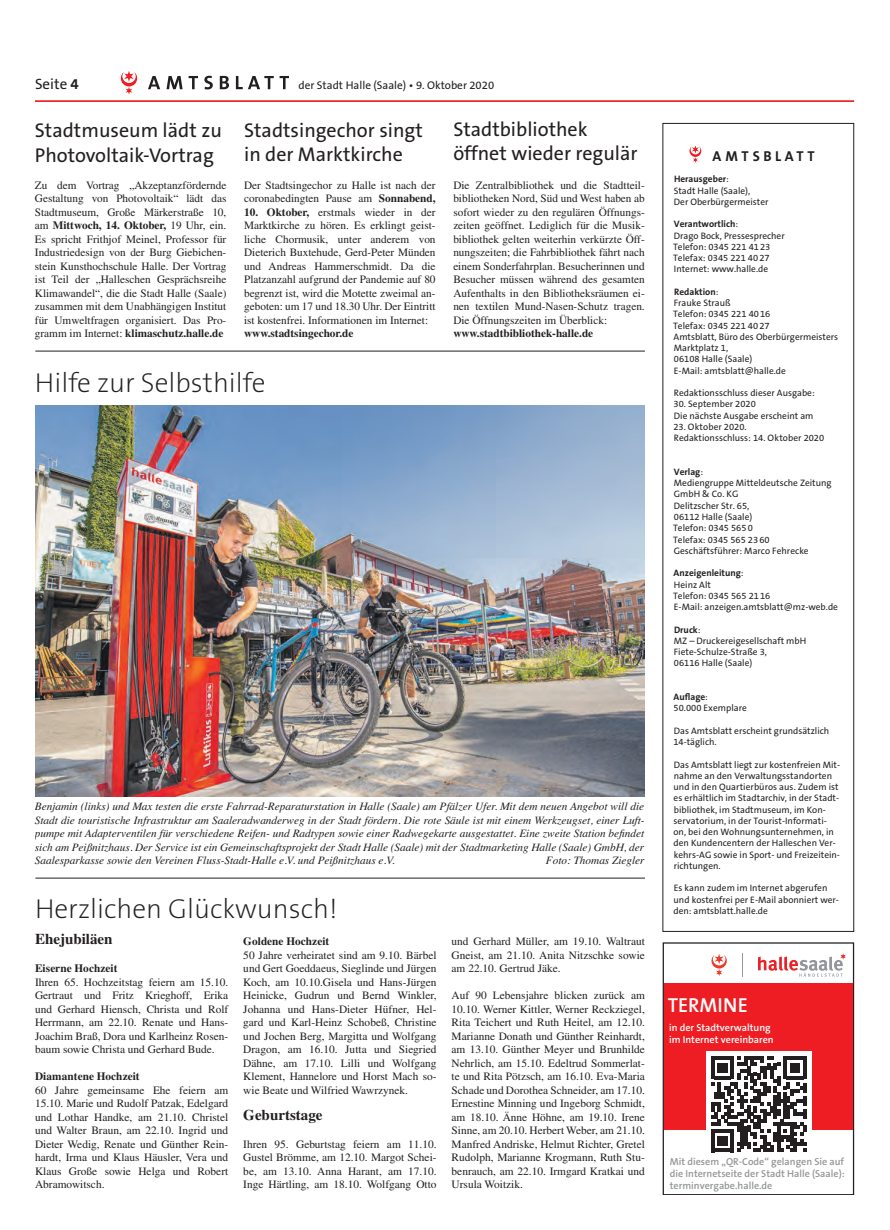
<style>
.page{position:relative;width:890px;height:1230px;background:#fff}
.page>*{position:absolute;margin:0;border:0;box-sizing:border-box;transform-origin:0 0}
.t1{font:200 27.5px "The Sans B2";color:#231f20}
.t2{font:600 20.38px "The Sans B6";color:#fff}
.t3{font:20px/24px "The Sans B5 Plain";color:#231f20}
.t4{font:700 15px "Times LT Std";color:#231f20}
.t5{font:15px "The Sans B5 Plain";color:#231f20}
.t6{font:700 14.38px "The Sans B7";letter-spacing:.255em;color:#231f20}
.t7{font:11.25px/13.5px "Times LT Std";color:#231f20;text-align:justify}
.t8{font:italic 11.25px/13.5px "Times";color:#231f20;text-align:justify}
.t9{font:700 11.25px "Times LT Std";color:#231f20}
.t10{font:11.25px "The Sans B5 Plain";color:#231f20}
.t11{font:600 10.12px/12.2px "The Sans B6";color:#939598;text-align:justify}
.t12{font:600 10.12px/12.2px "The Sans B6";color:#fff}
.t13{font:9.38px/11.2px "The Sans B5 Plain";color:#231f20}
.t14{font:700 9.38px "The Sans B7";color:#231f20}
.s1{font-family:"The Sans B7";font-weight:700}
.s2{font-weight:700}
.s3{font-family:"The Sans B5 Plain";font-weight:400}
</style>
<div class="page">
<svg style="left:148px;top:76px;width:12px;height:13px"></svg>
<svg style="left:166px;top:76px;width:16px;height:13px"></svg>
<svg style="left:188px;top:76px;width:10px;height:13px"></svg>
<svg style="left:204px;top:76px;width:9px;height:13px"></svg>
<svg style="left:220px;top:76px;width:9px;height:13px"></svg>
<svg style="left:236px;top:76px;width:53px;height:13px"></svg>
<svg style="left:121px;top:71px;width:16px;height:23px"></svg>
<hr style="left:35px;top:100px;width:819px;height:2px;background:#ee1d23">
<svg style="left:689px;top:145px;width:12px;height:18px"></svg>
<div style="left:662px;top:942px;width:192px;height:253px;border:1px solid #231f20"></div>
<div style="left:664px;top:983px;width:188px;height:147px;background:#ee1d23"></div>
<svg style="left:758px;top:953px;width:87px;height:23px"></svg>
<svg style="left:711px;top:954px;width:15px;height:22px"></svg>
<div style="left:706px;top:1051px;width:105px;height:106px;background:#fff"></div>
<svg style="left:711px;top:1056px;width:95px;height:96px"></svg>
<hr style="left:35px;top:878px;width:610px;height:1px;background:#231f20">
<img style="left:35px;top:405px;width:609px;height:391px">
<hr style="left:35px;top:351px;width:609px;height:1px;background:#231f20">
<h3 class="t5" style="left:35px;top:75px;width:45px">Seite <span class="s1">4</span></h3>
<p class="t10" style="left:298px;top:79px;width:197px">der Stadt Halle (Saale) • 9. Oktober 2020</p>
<h3 class="t3" style="left:35px;top:118px;width:188px;line-height:25px">Stadtmuseum lädt zu<br>Photovoltaik-Vortrag</h3>
<h3 class="t3" style="left:244px;top:118px;width:180px">Stadtsingechor singt in der Marktkirche</h3>
<h3 class="t3" style="left:453px;top:117px;width:186px">Stadtbibliothek öffnet wieder regulär</h3>
<p class="t7" style="left:35px;top:179px;width:193px">Zu dem Vortrag „Akzeptanzfördernde Gestaltung von Photovoltaik“ lädt das Stadtmuseum, Große Märkerstraße 10, am <span class="s2">Mittwoch, 14. Oktober,</span> 19 Uhr, ein.<br>Es spricht Frithjof Meinel, Professor für Industriedesign von der Burg Giebichen&shy;stein Kunsthochschule Halle. Der Vortrag ist Teil der „Halleschen Gesprächsreihe Klimawandel“, die die Stadt Halle (Saale) zusammen mit dem Unabhängigen Institut für Umweltfragen organisiert. Das Pro&shy;gramm im Internet: <span class="s2">klimaschutz.halle.de</span></p>
<p class="t7" style="left:244px;top:179px;width:193px">Der Stadtsingechor zu Halle ist nach der coronabedingten Pause am <span class="s2">Sonnabend,</span></p>
<p class="t7" style="left:244px;top:206px;width:193px"><span class="s2">10. Oktober,</span> erstmals wieder in der Marktkirche zu hören. Es erklingt geist&shy;liche Chormusik, unter anderem von Dieterich Buxtehude, Gerd-Peter Münden und Andreas Hammerschmidt. Da die Platzanzahl aufgrund der Pandemie auf 80 begrenzt ist, wird die Motette zweimal an&shy;geboten: um 17 und 18.30 Uhr. Der Eintritt ist kostenfrei. Informationen im Internet:</p>
<p class="t9" style="left:244px;top:327px;width:111px">www.stadtsingechor.de</p>
<p class="t7" style="left:453px;top:179px;width:193px">Die Zentralbibliothek und die Stadtteil&shy;bibliotheken Nord, Süd und West haben ab sofort wieder zu den regulären Öffnungs&shy;zeiten geöffnet. Lediglich für die Musik&shy;bibliothek gelten weiterhin verkürzte Öff&shy;nungszeiten; die Fahrbibliothek fährt nach einem Sonderfahrplan. Besucherinnen und Besucher müssen während des gesamten Aufenthalts in den Bibliotheksräumen ei&shy;nen textilen Mund-Nasen-Schutz tragen.<br>Die Öffnungszeiten im Überblick:</p>
<p class="t9" style="left:453px;top:327px;width:141px">www.stadtbibliothek-halle.de</p>
<h1 class="t1" style="left:35px;top:367px;width:232px">Hilfe zur Selbsthilfe</h1>
<p class="t8" style="left:35px;top:799px;width:611px">Benjamin (links) und Max testen die erste Fahrrad-Reparaturstation in Halle (Saale) am Pfälzer Ufer. Mit dem neuen Angebot will die Stadt die touristische Infrastruktur am Saaleradwanderweg in der Stadt fördern. Die rote Säule ist mit einem Werkzeugset, einer Luft&shy;pumpe mit Adapterventilen für verschiedene Reifen- und Radtypen sowie einer Radwegekarte ausgestattet. Eine zweite Station befindet sich am Peißnitzhaus. Der Service ist ein Gemeinschaftsprojekt der Stadt Halle (Saale) mit der Stadtmarketing Halle (Saale) GmbH, der Saalesparkasse sowie den Vereinen Fluss-Stadt-Halle e.V. und Peißnitzhaus e.V.</p>
<p class="t8" style="left:545px;top:853px;width:100px">Foto: Thomas Ziegler</p>
<h1 class="t1" style="left:35px;top:894px;width:304px">Herzlichen Glückwunsch!</h1>
<h3 class="t4" style="left:35px;top:930px;width:79px">Ehejubiläen</h3>
<p class="t9" style="left:35px;top:961px;width:84px">Eiserne Hochzeit</p>
<p class="t7" style="left:35px;top:976px;width:195px">Ihren 65. Hochzeitstag feiern am 15.10.<br>Gertraut und Fritz Krieghoff, Erika und Gerhard Hiensch, Christa und Rolf Herrmann, am 22.10. Renate und Hans-Joachim Braß, Dora und Karlheinz Rosen&shy;baum sowie Christa und Gerhard Bude.</p>
<p class="t9" style="left:35px;top:1069px;width:106px">Diamantene Hochzeit</p>
<p class="t7" style="left:35px;top:1084px;width:195px">60 Jahre gemeinsame Ehe feiern am 15.10. Marie und Rudolf Patzak, Edelgard und Lothar Handke, am 21.10. Christel und Walter Braun, am 22.10. Ingrid und Dieter Wedig, Renate und Günther Rein&shy;hardt, Irma und Klaus Häusler, Vera und Klaus Große sowie Helga und Robert Abramowitsch.</p>
<p class="t9" style="left:243px;top:934px;width:87px">Goldene Hochzeit</p>
<p class="t7" style="left:243px;top:949px;width:195px">50 Jahre verheiratet sind am 9.10. Bärbel und Gert Goeddaeus, Sieglinde und Jürgen Koch, am 10.10.Gisela und Hans-Jürgen Heinicke, Gudrun und Bernd Winkler, Johanna und Hans-Dieter Hüfner, Hel&shy;gard und Karl-Heinz Schobeß, Christine und Jochen Berg, Margitta und Wolfgang Dragon, am 16.10. Jutta und Siegried Dähne, am 17.10. Lilli und Wolfgang Klement, Hannelore und Horst Mach so&shy;wie Beate und Wilfried Wawrzynek.</p>
<h3 class="t4" style="left:243px;top:1105px;width:81px">Geburtstage</h3>
<p class="t7" style="left:243px;top:1138px;width:195px">Ihren 95. Geburtstag feiern am 11.10.<br>Gustel Brömme, am 12.10. Margot Schei&shy;be, am 13.10. Anna Harant, am 17.10.<br>Inge Härtling, am 18.10. Wolfgang Otto</p>
<p class="t7" style="left:451px;top:935px;width:195px">und Gerhard Müller, am 19.10. Waltraut Gneist, am 21.10. Anita Nitzschke sowie am 22.10. Gertrud Jäke.</p>
<p class="t7" style="left:451px;top:989px;width:195px">Auf 90 Lebensjahre blicken zurück am 10.10. Werner Kittler, Werner Reckziegel, Rita Teichert und Ruth Heitel, am 12.10.<br>Marianne Donath und Günther Reinhardt, am 13.10. Günther Meyer und Brunhilde Nehrlich, am 15.10. Edeltrud Sommerlat&shy;te und Rita Pötzsch, am 16.10. Eva-Maria Schade und Dorothea Schneider, am 17.10.<br>Ernestine Minning und Ingeborg Schmidt, am 18.10. Änne Höhne, am 19.10. Irene Sinne, am 20.10. Herbert Weber, am 21.10.<br>Manfred Andriske, Helmut Richter, Gretel Rudolph, Marianne Krogmann, Ruth Stu&shy;benrauch, am 22.10. Irmgard Kratkai und Ursula Woitzik.</p>
<p class="t6" style="left:712px;top:149px;width:104px">AMTSBLATT</p>
<p class="t14" style="left:674px;top:174px;width:56px">Herausgeber<span class="s3">:</span></p>
<p class="t13" style="left:673px;top:185px;width:96px">Stadt Halle (Saale),<br>Der Oberbürgermeister</p>
<p class="t14" style="left:673px;top:219px;width:66px">Verantwortlich<span class="s3">:</span></p>
<p class="t13" style="left:673px;top:230px;width:113px">Drago Bock, Pressesprecher<br>Telefon: 0345 221 41 23<br>Telefax: 0345 221 40 27<br>Internet: www.halle.de</p>
<p class="t14" style="left:674px;top:287px;width:46px">Redaktion<span class="s3">:</span></p>
<p class="t13" style="left:673px;top:297px;width:166px">Frauke Strauß<br>Telefon: 0345 221 40 16<br>Telefax: 0345 221 40 27<br>Amtsblatt, Büro des Oberbürgermeisters<br>Marktplatz 1,<br>06108 Halle (Saale)<br>E-Mail: amtsblatt@halle.de</p>
<p class="t13" style="left:673px;top:387px;width:142px">Redaktionsschluss dieser Ausgabe:</p>
<p class="t13" style="left:673px;top:398px;width:141px">30. September 2020<br>Die nächste Ausgabe erscheint am</p>
<p class="t13" style="left:673px;top:421px;width:152px">23. Oktober 2020.<br>Redaktionsschluss: 14. Oktober 2020</p>
<p class="t14" style="left:673px;top:467px;width:31px">Verlag<span class="s3">:</span></p>
<p class="t13" style="left:673px;top:477px;width:160px">Mediengruppe Mitteldeutsche Zeitung<br>GmbH &amp; Co. KG<br>Delitzscher Str. 65,<br>06112 Halle (Saale)<br>Telefon: 0345 565 0<br>Telefax: 0345 565 23 60<br>Geschäftsführer: Marco Fehrecke</p>
<p class="t14" style="left:673px;top:568px;width:71px">Anzeigenleitung<span class="s3">:</span></p>
<p class="t13" style="left:673px;top:578px;width:166px">Heinz Alt<br>Telefon: 0345 565 21 16<br>E-Mail: anzeigen.amtsblatt@mz-web.de</p>
<p class="t14" style="left:674px;top:624px;width:28px">Druck<span class="s3">:</span></p>
<p class="t13" style="left:673px;top:635px;width:134px">MZ – Druckereigesellschaft mbH<br>Fiete-Schulze-Straße 3,<br>06116 Halle (Saale)</p>
<p class="t14" style="left:673px;top:692px;width:36px">Auflage<span class="s3">:</span></p>
<p class="t13" style="left:673px;top:702px;width:75px">50.000 Exemplare</p>
<p class="t13" style="left:673px;top:725px;width:157px">Das Amtsblatt erscheint grundsätzlich<br>14-täglich.</p>
<p class="t13" style="left:673px;top:758px;width:168px">Das Amtsblatt liegt zur kostenfreien Mit&shy;nahme an den Verwaltungsstandorten und in den Quartierbüros aus. Zudem ist es erhältlich im Stadtarchiv, in der Stadt&shy;bibliothek, im Stadtmuseum, im Kon&shy;servatorium, in der Tourist-Informati&shy;on, bei den Wohnungsunternehmen, in den Kundencentern der Halleschen Ver&shy;kehrs-AG sowie in Sport- und Freizeitein&shy;richtungen.</p>
<p class="t13" style="left:673px;top:882px;width:167px">Es kann zudem im Internet abgerufen und kostenfrei per E-Mail abonniert wer&shy;den: amtsblatt.halle.de</p>
<h2 class="t2" style="left:667px;top:994px;width:82px">TERMINE</h2>
<p class="t12" style="left:669px;top:1021px;width:106px">in der Stadtverwaltung im Internet vereinbaren</p>
<p class="t11" style="left:669px;top:1155px;width:176px">Mit diesem „QR-Code“ gelangen Sie auf die Internetseite der Stadt Halle (Saale): terminvergabe.halle.de</p>
</div>
